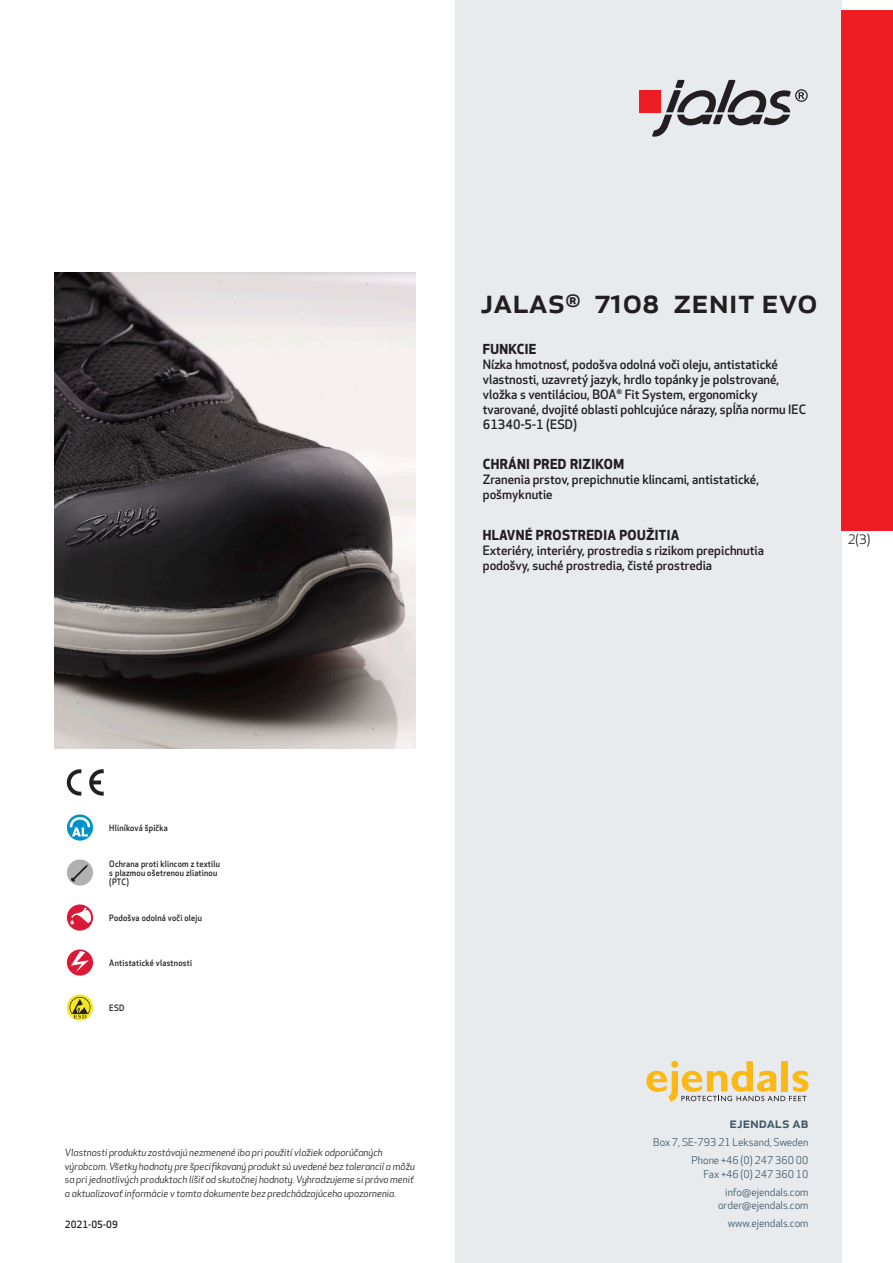
<style>
.page{position:relative;width:893px;height:1263px;background:#fff}
.page>*{position:absolute;margin:0;border:0;box-sizing:border-box;transform-origin:0 0}
.prodname{font:500 34.5px "Apex New";color:#231f20}
.t1{font:500 15px "Apex New";color:#405968}
.Funktion_body{font:700 13.5px "Apex New";letter-spacing:.025em;color:#231f20}
.t2{font:12.75px "Apex New";color:#231f20}
.Funktion_body-2{font:500 12.6px/15px "Apex New";color:#231f20}
.t3{font:10.5px/18px "Apex New";color:#405968;text-align:right}
.t4{font:italic 9.75px/13.5px "Apex New";color:#231f20}
.t5{font:500 9.75px "Apex New";color:#231f20}
.Funktion_body-3{font:500 8.55px/9px "Apex New";letter-spacing:.025em;color:#231f20;scale:.95 1}
</style>
<div class="page">
<div style="left:455px;top:0;width:387px;height:1263px;background:#e8ebee"></div>
<svg style="left:646px;top:1061px;width:162px;height:40px"></svg>
<div style="left:842px;top:11px;width:51px;height:520px;background:#ee1d23"></div>
<div style="left:639px;top:90px;width:22px;height:22px;background:#ee1d23"></div>
<svg style="left:652px;top:80px;width:156px;height:57px"></svg>
<svg style="left:67px;top:814px;width:26px;height:27px"></svg>
<svg style="left:70px;top:817px;width:20px;height:19px"></svg>
<div style="left:67px;top:859px;width:26px;height:27px;background:#b3b0b3;border-radius:50%"></div>
<svg style="left:71px;top:864px;width:17px;height:18px"></svg>
<svg style="left:67px;top:904px;width:26px;height:27px"></svg>
<svg style="left:70px;top:907px;width:21px;height:17px"></svg>
<svg style="left:67px;top:949px;width:26px;height:27px"></svg>
<svg style="left:71px;top:951px;width:18px;height:21px"></svg>
<svg style="left:67px;top:994px;width:26px;height:26px"></svg>
<svg style="left:70px;top:997px;width:20px;height:21px"></svg>
<svg style="left:89px;top:769px;width:15px;height:27px"></svg>
<svg style="left:67px;top:769px;width:14px;height:27px"></svg>
<img style="left:54px;top:272px;width:361px;height:476px">
<p class="prodname" style="left:480px;top:277px;width:339px">JALAS<sup>®</sup> 7108 ZENIT EVO</p>
<p class="Funktion_body" style="left:483px;top:339px;width:55px">FUNKCIE</p>
<p class="Funktion_body-2" style="left:483px;top:356px;width:325px">Nízka hmotnosť, podošva odolná voči oleju, antistatické vlastnosti, uzavretý jazyk, hrdlo topánky je polstrované, vložka s ventiláciou, BOA<sup>®</sup> Fit System, ergonomicky tvarované, dvojité oblasti pohlcujúce nárazy, spĺňa normu IEC 61340-5-1 (ESD)</p>
<p class="Funktion_body" style="left:483px;top:455px;width:143px">CHRÁNI PRED RIZIKOM</p>
<p class="Funktion_body-2" style="left:483px;top:472px;width:278px">Zranenia prstov, prepichnutie klincami, antistatické, pošmyknutie</p>
<p class="Funktion_body" style="left:483px;top:525px;width:198px">HLAVNÉ PROSTREDIA POUŽITIA</p>
<p class="Funktion_body-2" style="left:483px;top:543px;width:283px">Exteriéry, interiéry, prostredia s rizikom prepichnutia podošvy, suché prostredia, čisté prostredia</p>
<p class="t2" style="left:848px;top:531px;width:24px">2(3)</p>
<p class="Funktion_body-3" style="left:109px;top:823px;width:63px">Hliníková špička</p>
<p class="Funktion_body-3" style="left:109px;top:859px;width:118px">Ochrana proti klincom z textilu s plazmou ošetrenou zliatinou (PTC)</p>
<p class="Funktion_body-3" style="left:109px;top:913px;width:99px">Podošva odolná voči oleju</p>
<p class="Funktion_body-3" style="left:109px;top:958px;width:89px">Antistatické vlastnosti</p>
<p class="Funktion_body-3" style="left:109px;top:1003px;width:17px">ESD</p>
<p class="t4" style="left:65px;top:1146px;width:351px">Vlastnosti produktu zostávajú nezmenené iba pri použití vložiek odporúčaných výrobcom. Všetky hodnoty pre špecifikovaný produkt sú uvedené bez tolerancií a môžu sa pri jednotlivých produktoch líšiť od skutočnej hodnoty. Vyhradzujeme si právo meniť a aktualizovať informácie v tomto dokumente bez predchádzajúceho upozornenia.</p>
<p class="t5" style="left:65px;top:1218px;width:54px">2021-05-09</p>
<p class="t1" style="left:729px;top:1113px;width:80px">ejendals ab</p>
<p class="t3" style="left:653px;top:1133px;width:157px">Box 7, SE-793 21 Leksand, Sweden<br>Phone +46 (0) 247 360 00</p>
<p class="t3" style="left:703px;top:1165px;width:107px">Fax +46 (0) 247 360 10 info@ejendals.com</p>
<p class="t3" style="left:718px;top:1196px;width:92px">order@ejendals.com</p>
<p class="t3" style="left:728px;top:1215px;width:82px">www.ejendals.com</p>
</div>
